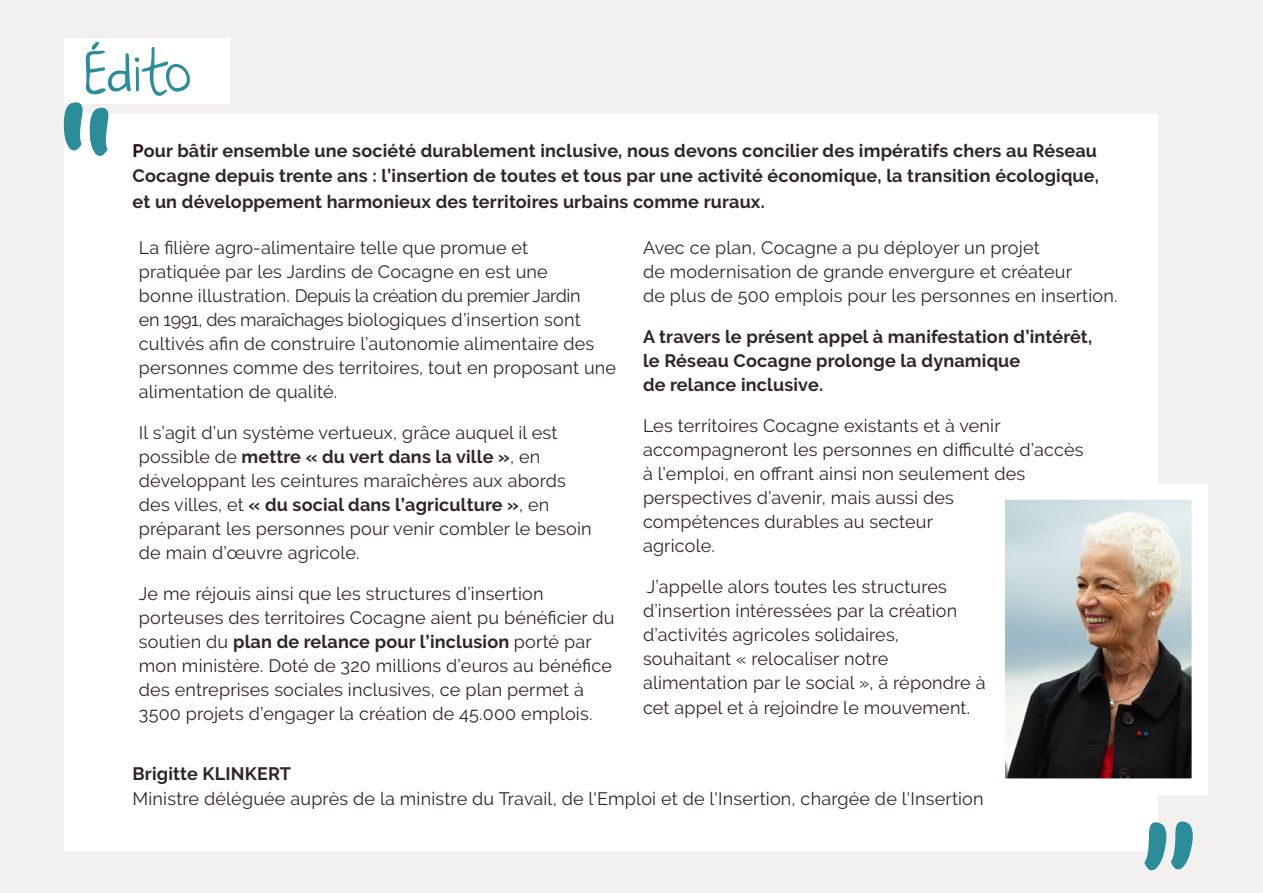
<style>
.page{position:relative;width:1263px;height:893px;background:#f3f0f0}
.page>*{position:absolute;margin:0;border:0;box-sizing:border-box;transform-origin:0 0}
.t1{font:52.5px "Beautiful Every Time";color:#2b8d99}
.t2{font:18px/24px "Raleway";letter-spacing:.01em;color:#2f2724}
.t3{font:700 18px/25.5px "Raleway";letter-spacing:.01em;color:#2f2724;text-align:justify}
.s1{color:#240b0c}
.s2{font-weight:700}
</style>
<div class="page">
<div style="left:64px;top:38px;width:165px;height:66px;background:#fff"></div>
<div style="left:64px;top:115px;width:1094px;height:736px;background:#fff"></div>
<img style="left:1006px;top:500px;width:185px;height:278px">
<svg style="left:62px;top:100px;width:49px;height:58px"></svg>
<svg style="left:1140px;top:814px;width:57px;height:64px"></svg>
<h1 class="t1" style="left:85px;top:42px;width:108px">Édito</h1>
<p class="t3" style="left:133px;top:138px;width:968px"><span class="s1">P</span>our bâtir ensemble une société durablement inclusive, nous devons concilier des impératifs chers au Réseau Cocagne depuis trente ans : l’insertion de toutes et tous par une activité économique, la transition écologique, et un développement harmonieux des territoires urbains comme ruraux.</p>
<p class="t2" style="left:139px;top:236px;width:479px">La filière agro-alimentaire telle que promue et<br>pratiquée par les Jardins de Cocagne en est une<br>bonne illustration. Depuis la création du premier Jardin<br>en 1991, des maraîchages biologiques d’insertion sont cultivés afin de construire l’autonomie alimentaire des personnes comme des territoires, tout en proposant une alimentation de qualité.</p>
<p class="t2" style="left:139px;top:421px;width:454px">Il s’agit d’un système vertueux, grâce auquel il est possible de <span class="s2">mettre « du vert dans la ville »</span>, en développant les ceintures maraîchères aux abords des villes, et <span class="s2">« du social dans l’agriculture »</span>, en préparant les personnes pour venir combler le besoin de main d’œuvre agricole.</p>
<p class="t2" style="left:139px;top:582px;width:477px">Je me réjouis ainsi que les structures d’insertion porteuses des territoires Cocagne aient pu bénéficier du soutien du <span class="s2">plan de relance pour l’inclusion</span> porté par mon ministère. Doté de 320 millions d’euros au bénéfice des entreprises sociales inclusives, ce plan permet à 3500 projets d’engager la création de 45.000 emplois.</p>
<p class="t2" style="left:643px;top:235px;width:476px">Avec ce plan, Cocagne a pu déployer un projet<br>de modernisation de grande envergure et créateur<br>de plus de 500 emplois pour les personnes en insertion.</p>
<p class="t3" style="left:643px;top:325px;width:451px;line-height:24px;text-align:left">A travers le présent appel à manifestation d’intérêt, le Réseau Cocagne prolonge la dynamique<br>de relance inclusive.</p>
<p class="t2" style="left:643px;top:413px;width:442px">Les territoires Cocagne existants et à venir accompagneront les personnes en difficulté d’accès à l’emploi, en offrant ainsi non seulement des perspectives d’avenir, mais aussi des<br>compétences durables au secteur<br>agricole.</p>
<p class="t2" style="left:643px;top:574px;width:344px">J’appelle alors toutes les structures d’insertion intéressées par la création d’activités agricoles solidaires, souhaitant « relocaliser notre alimentation par le social », à répondre à cet appel et à rejoindre le mouvement.</p>
<p class="t3" style="left:133px;top:761px;width:160px">Brigitte KLINKERT</p>
<p class="t2" style="left:133px;top:787px;width:853px">Ministre déléguée auprès de la ministre du Travail, de l'Emploi et de l'Insertion, chargée de l'Insertion</p>
</div>
